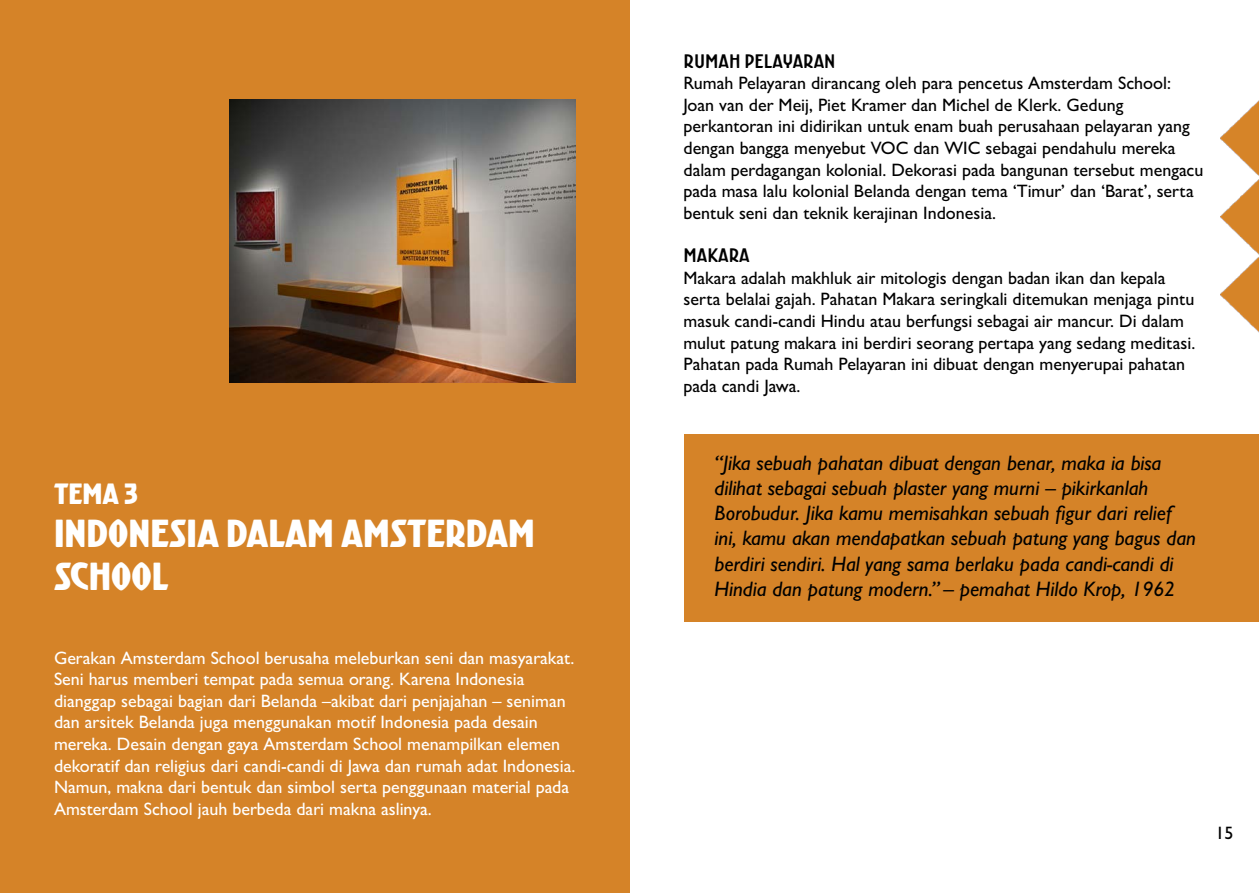
<style>
.page{position:relative;width:1259px;height:893px;background:#fff}
.page>*{position:absolute;margin:0;border:0;box-sizing:border-box;transform-origin:0 0}
.t1{font:36px/43.2px "Kurversbrug";color:#fff}
.t2{font:27px "Kurversbrug";color:#fff}
.t3{font:italic 500 21px/25.2px "Gill Sans";color:#000}
.t4{font:500 18px/21.6px "Gill Sans";color:#000}
.t5{font:500 18px/21.6px "Gill Sans";color:#fff}
.t6{font:300 18px "Kurversbrug";color:#000}
</style>
<div class="page">
<div style="left:0;top:0;width:629px;height:893px;background:#d58328"></div>
<img style="left:230px;top:99px;width:345px;height:283px">
<img style="left:1220px;top:100px;width:39px;height:232px">
<div style="left:684px;top:434px;width:575px;height:187px;background:#d58328"></div>
<p class="t2" style="left:54px;top:476px;width:85px">TEMA 3</p>
<p class="t1" style="left:54px;top:511px;width:482px">INDONESIA DALAM AMSTERDAM<br>SCHOOL</p>
<p class="t5" style="left:54px;top:646px;width:523px">Gerakan Amsterdam School berusaha meleburkan seni dan masyarakat.<br>Seni harus memberi tempat pada semua orang. Karena Indonesia dianggap sebagai bagian dari Belanda –akibat dari penjajahan – seniman dan arsitek Belanda juga menggunakan motif Indonesia pada desain mereka. Desain dengan gaya Amsterdam School menampilkan elemen dekoratif dan religius dari candi-candi di Jawa dan rumah adat Indonesia.<br>Namun, makna dari bentuk dan simbol serta penggunaan material pada Amsterdam School jauh berbeda dari makna aslinya.</p>
<p class="t6" style="left:683px;top:50px;width:153px">RUMAH PELAYARAN</p>
<p class="t4" style="left:683px;top:72px;width:521px">Rumah Pelayaran dirancang oleh para pencetus Amsterdam School:<br>Joan van der Meij, Piet Kramer dan Michel de Klerk. Gedung perkantoran ini didirikan untuk enam buah perusahaan pelayaran yang dengan bangga menyebut VOC dan WIC sebagai pendahulu mereka dalam perdagangan kolonial. Dekorasi pada bangunan tersebut mengacu pada masa lalu kolonial Belanda dengan tema ‘Timur’ dan ‘Barat’, serta bentuk seni dan teknik kerajinan Indonesia.</p>
<p class="t6" style="left:683px;top:244px;width:68px">MAKARA</p>
<p class="t4" style="left:683px;top:267px;width:513px">Makara adalah makhluk air mitologis dengan badan ikan dan kepala serta belalai gajah. Pahatan Makara seringkali ditemukan menjaga pintu masuk candi-candi Hindu atau berfungsi sebagai air mancur. Di dalam mulut patung makara ini berdiri seorang pertapa yang sedang meditasi.<br>Pahatan pada Rumah Pelayaran ini dibuat dengan menyerupai pahatan pada candi Jawa.</p>
<p class="t3" style="left:714px;top:450px;width:483px">“Jika sebuah pahatan dibuat dengan benar, maka ia bisa dilihat sebagai sebuah plaster yang murni – pikirkanlah Borobudur. Jika kamu memisahkan sebuah figur dari relief ini, kamu akan mendapatkan sebuah patung yang bagus dan berdiri sendiri. Hal yang sama berlaku pada candi-candi di Hindia dan patung modern.” – pemahat Hildo Krop, 1962</p>
<p class="t4" style="left:1215px;top:822px;width:19px">15</p>
</div>
